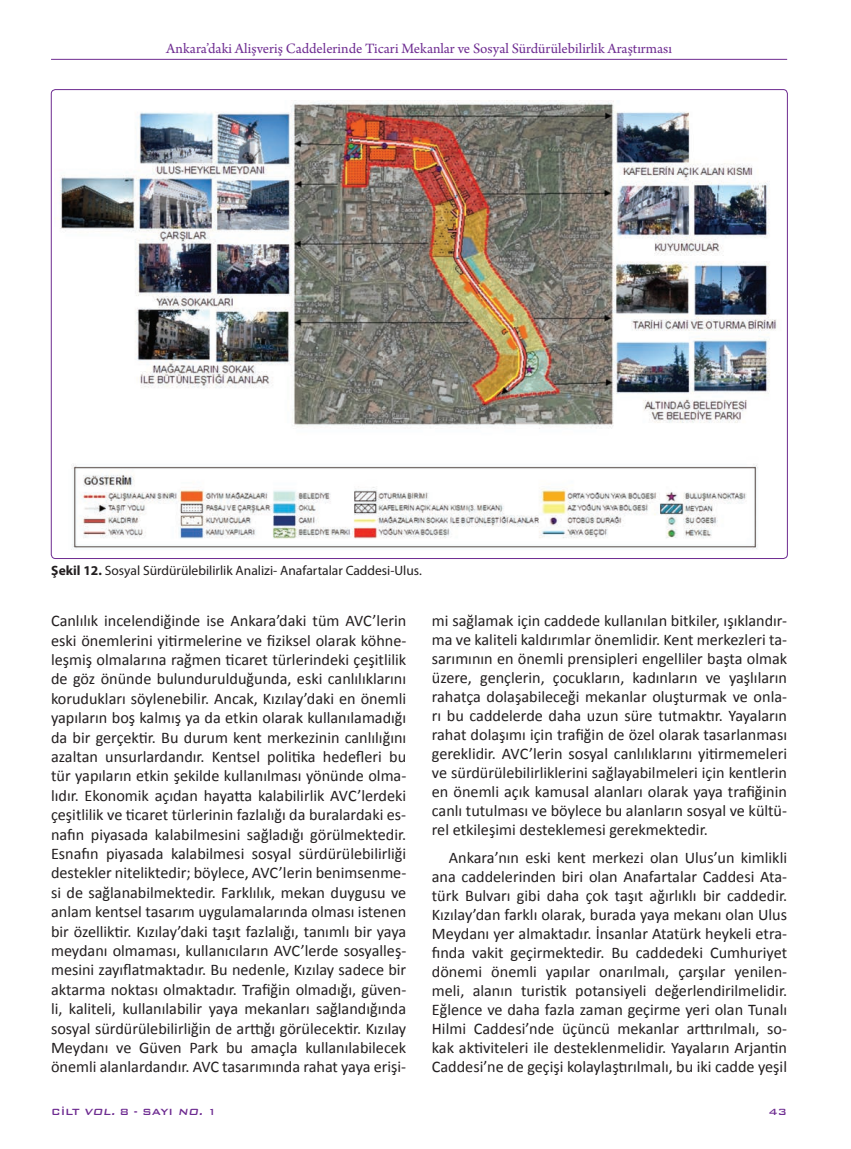
<style>
.page{position:relative;width:851px;height:1149px;background:#fff}
.page>*{position:absolute;margin:0;border:0;box-sizing:border-box;transform-origin:0 0}
.t1{font:16.2px/19.4px "Calibri";color:#231f20;text-align:justify}
.t2{font:15px "Arno Pro";color:#6e2c91}
.t3{font:13.5px "Myriad Pro";color:#231f20}
.t4{font:500 12px "Bank Gothic BT";color:#6e2c91}
.s1{font-weight:700}
.s2{font-style:italic}
</style>
<div class="page">
<hr style="left:51px;top:59px;width:736px;height:1px;background:#6e2c91">
<img style="left:60px;top:100px;width:717px;height:450px">
<p class="t2" style="left:166px;top:40px;width:507px">Ankara’daki Alişveriş Caddelerinde Ticari Mekanlar ve Sosyal Sürdürülebilirlik Araştırması</p>
<p class="t3" style="left:51px;top:563px;width:372px"><span class="s1">Şekil 12.</span> Sosyal Sürdürülebilirlik Analizi- Anafartalar Caddesi-Ulus.</p>
<p class="t1" style="left:51px;top:611px;width:357px">Canlılık incelendiğinde ise Ankara’daki tüm AVC’lerin eski önemlerini yitirmelerine ve fiziksel olarak köhne&shy;leşmiş olmalarına rağmen ticaret türlerindeki çeşitlilik de göz önünde bulundurulduğunda, eski canlılıklarını korudukları söylenebilir. Ancak, Kızılay’daki en önemli yapıların boş kalmış ya da etkin olarak kullanılamadığı da bir gerçektir. Bu durum kent merkezinin canlılığını azaltan unsurlardandır. Kentsel politika hedefleri bu tür yapıların etkin şekilde kullanılması yönünde olma&shy;lıdır. Ekonomik açıdan hayatta kalabilirlik AVC’lerdeki çeşitlilik ve ticaret türlerinin fazlalığı da buralardaki es&shy;nafın piyasada kalabilmesini sağladığı görülmektedir.<br>Esnafın piyasada kalabilmesi sosyal sürdürülebilirliği destekler niteliktedir; böylece, AVC’lerin benimsenme&shy;si de sağlanabilmektedir. Farklılık, mekan duygusu ve anlam kentsel tasarım uygulamalarında olması istenen bir özelliktir. Kızılay’daki taşıt fazlalığı, tanımlı bir yaya meydanı olmaması, kullanıcıların AVC’lerde sosyalleş&shy;mesini zayıflatmaktadır. Bu nedenle, Kızılay sadece bir aktarma noktası olmaktadır. Trafiğin olmadığı, güven&shy;li, kaliteli, kullanılabilir yaya mekanları sağlandığında sosyal sürdürülebilirliğin de arttığı görülecektir. Kızılay Meydanı ve Güven Park bu amaçla kullanılabilecek önemli alanlardandır. AVC tasarımında rahat yaya erişi-</p>
<p class="t1" style="left:432px;top:611px;width:357px">mi sağlamak için caddede kullanılan bitkiler, ışıklandır&shy;ma ve kaliteli kaldırımlar önemlidir. Kent merkezleri ta&shy;sarımının en önemli prensipleri engelliler başta olmak üzere, gençlerin, çocukların, kadınların ve yaşlıların rahatça dolaşabileceği mekanlar oluşturmak ve onla&shy;rı bu caddelerde daha uzun süre tutmaktır. Yayaların rahat dolaşımı için trafiğin de özel olarak tasarlanması gereklidir. AVC’lerin sosyal canlılıklarını yitirmemeleri ve sürdürülebilirliklerini sağlayabilmeleri için kentlerin en önemli açık kamusal alanları olarak yaya trafiğinin canlı tutulması ve böylece bu alanların sosyal ve kültü&shy;rel etkileşimi desteklemesi gerekmektedir.</p>
<p class="t1" style="left:432px;top:847px;width:357px;text-indent:17px">Ankara’nın eski kent merkezi olan Ulus’un kimlikli ana caddelerinden biri olan Anafartalar Caddesi Ata&shy;türk Bulvarı gibi daha çok taşıt ağırlıklı bir caddedir.<br>Kızılay’dan farklı olarak, burada yaya mekanı olan Ulus Meydanı yer almaktadır. İnsanlar Atatürk heykeli etra&shy;fında vakit geçirmektedir. Bu caddedeki Cumhuriyet dönemi önemli yapılar onarılmalı, çarşılar yenilen&shy;meli, alanın turistik potansiyeli değerlendirilmelidir.<br>Eğlence ve daha fazla zaman geçirme yeri olan Tunalı Hilmi Caddesi’nde üçüncü mekanlar arttırılmalı, so&shy;kak aktiviteleri ile desteklenmelidir. Yayaların Arjantin Caddesi’ne de geçişi kolaylaştırılmalı, bu iki cadde yeşil</p>
<p class="t4" style="left:51px;top:1104px;width:167px">CİLT <span class="s2">VOL.</span> 8 - SAYI <span class="s2">NO.</span> 1</p>
<p class="t4" style="left:768px;top:1104px;width:20px">43</p>
</div>
